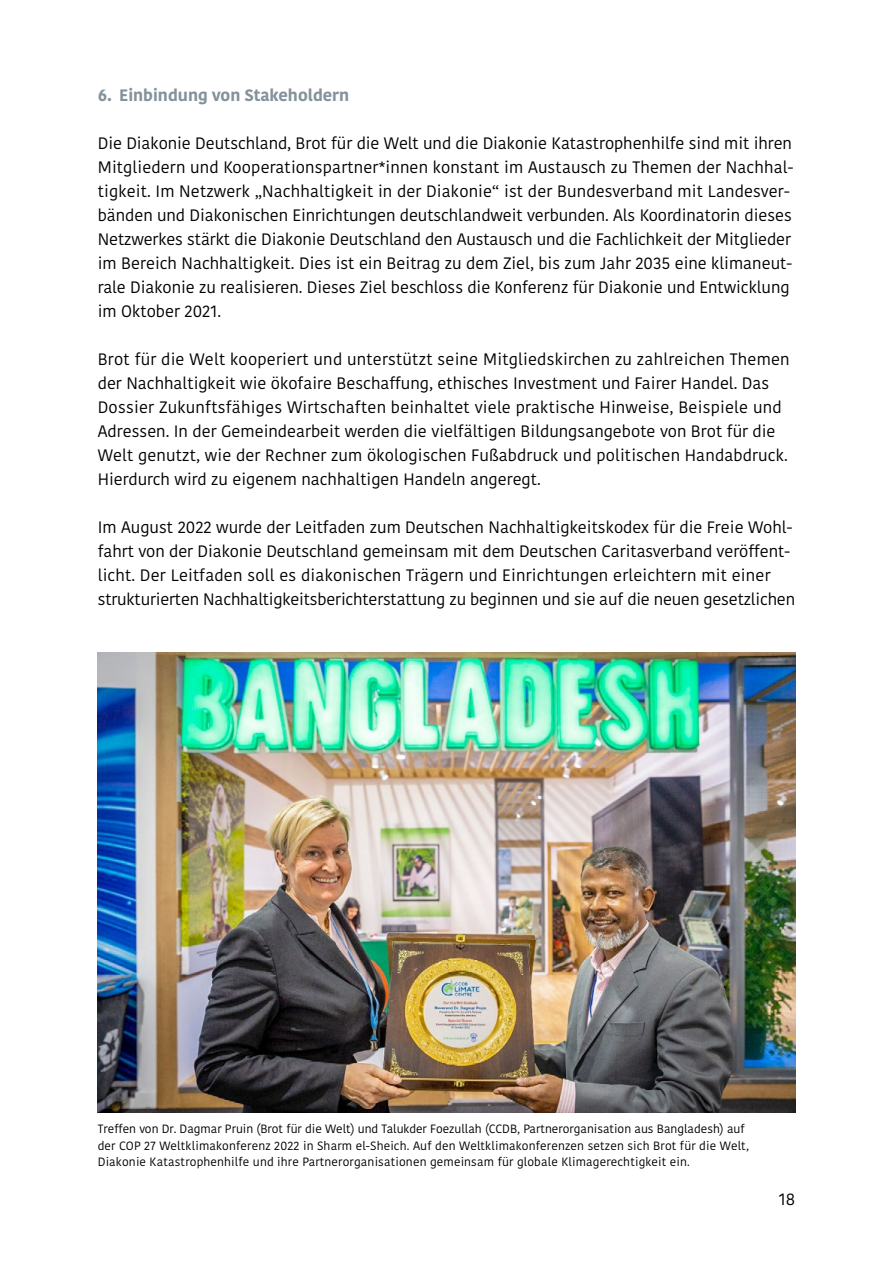
<style>
.page{position:relative;width:893px;height:1263px;background:#fff}
.page>*{position:absolute;margin:0;border:0;box-sizing:border-box;transform-origin:0 0}
.t1{font:16.5px/24px "Kohinoor";color:#000}
.t2{font:700 16.5px "Kohinoor";color:#83929b}
.t3{font:12px/16.5px "Kohinoor";letter-spacing:.01em;color:#000}
</style>
<div class="page">
<img style="left:98px;top:653px;width:697px;height:459px">
<p class="t2" style="left:98px;top:84px;width:253px">6. Einbindung von Stakeholdern</p>
<p class="t1" style="left:98px;top:131px;width:697px">Die Diakonie Deutschland, Brot für die Welt und die Diakonie Katastrophenhilfe sind mit ihren Mitgliedern und Kooperationspartner*innen konstant im Austausch zu Themen der Nachhal&shy;tigkeit. Im Netzwerk „Nachhaltigkeit in der Diakonie“ ist der Bundesverband mit Landesver&shy;bänden und Diakonischen Einrichtungen deutschlandweit verbunden. Als Koordinatorin dieses Netzwerkes stärkt die Diakonie Deutschland den Austausch und die Fachlichkeit der Mitglieder im Bereich Nachhaltigkeit. Dies ist ein Beitrag zu dem Ziel, bis zum Jahr 2035 eine klimaneut&shy;rale Diakonie zu realisieren. Dieses Ziel beschloss die Konferenz für Diakonie und Entwicklung im Oktober 2021.</p>
<p class="t1" style="left:98px;top:347px;width:693px">Brot für die Welt kooperiert und unterstützt seine Mitgliedskirchen zu zahlreichen Themen der Nachhaltigkeit wie ökofaire Beschaffung, ethisches Investment und Fairer Handel. Das Dossier Zukunftsfähiges Wirtschaften beinhaltet viele praktische Hinweise, Beispiele und Adressen. In der Gemeindearbeit werden die vielfältigen Bildungsangebote von Brot für die Welt genutzt, wie der Rechner zum ökologischen Fußabdruck und politischen Handabdruck.<br>Hierdurch wird zu eigenem nachhaltigen Handeln angeregt.</p>
<p class="t1" style="left:98px;top:515px;width:699px">Im August 2022 wurde der Leitfaden zum Deutschen Nachhaltigkeitskodex für die Freie Wohl&shy;fahrt von der Diakonie Deutschland gemeinsam mit dem Deutschen Caritasverband veröffent&shy;licht. Der Leitfaden soll es diakonischen Trägern und Einrichtungen erleichtern mit einer strukturierten Nachhaltigkeitsberichterstattung zu beginnen und sie auf die neuen gesetzlichen</p>
<p class="t3" style="left:98px;top:1121px;width:653px">Treffen von Dr. Dagmar Pruin (Brot für die Welt) und Talukder Foezullah (CCDB, Partnerorganisation aus Bangladesh) auf der COP 27 Weltklimakonferenz 2022 in Sharm el-Sheich. Auf den Weltklimakonferenzen setzen sich Brot für die Welt,<br>Diakonie Katastrophenhilfe und ihre Partnerorganisationen gemeinsam für globale Klimagerechtigkeit ein.</p>
<p class="t1" style="left:779px;top:1187px;width:18px">18</p>
</div>
